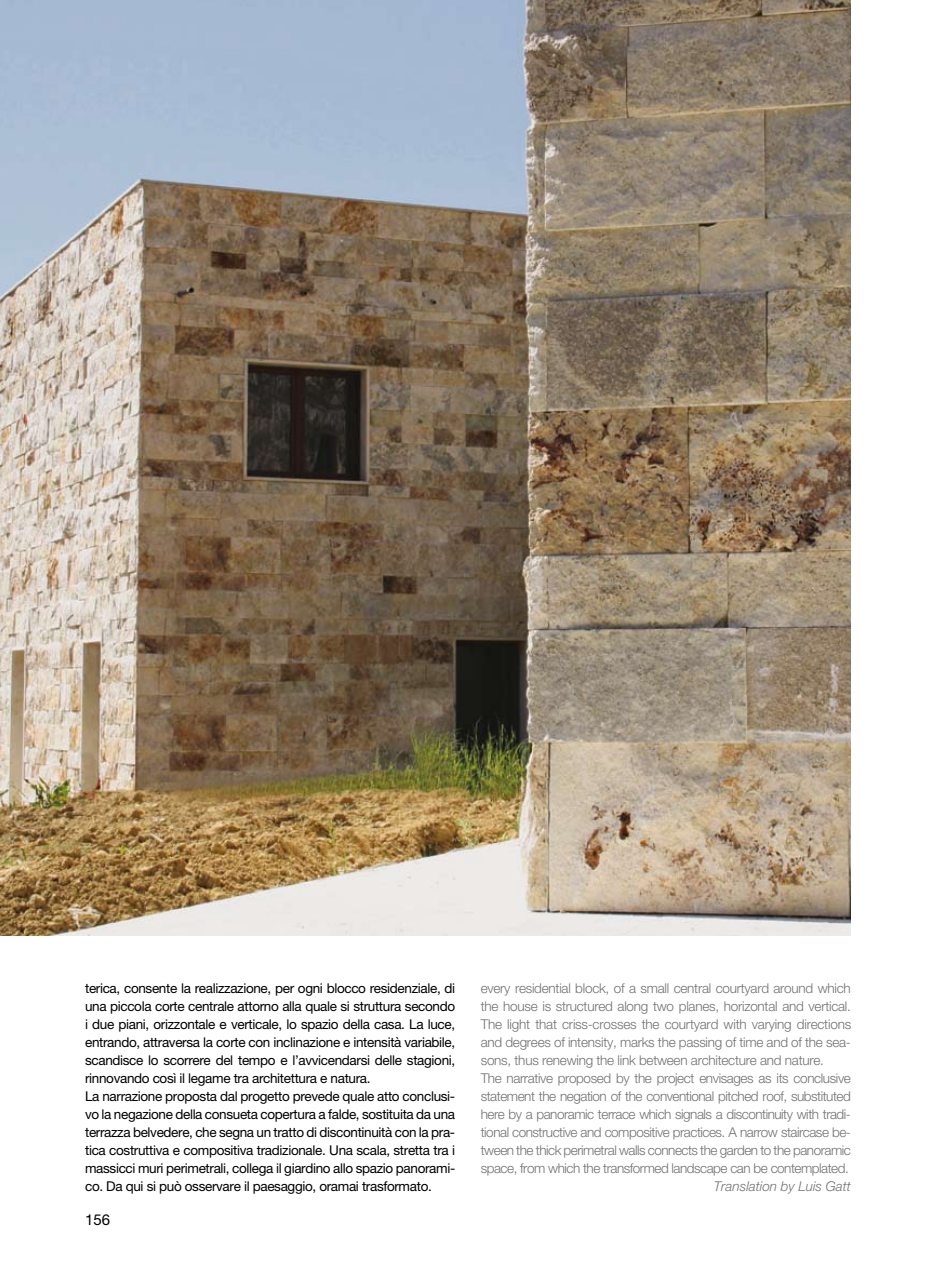
<style>
.page{position:relative;width:936px;height:1263px;background:#fff}
.page>*{position:absolute;margin:0;border:0;box-sizing:border-box;transform-origin:0 0}
.t1{font:15px "Helvetica Neue";color:#000}
.t2{font:13.5px/18px "Helvetica Neue";letter-spacing:-.025em;color:#000}
.t3{font:300 13.5px/18px "Helvetica Neue";letter-spacing:-.03em;color:#707173}
.t4{font:italic 300 13.5px "Helvetica Neue";color:#707173}
</style>
<div class="page">
<img style="left:0;top:0;width:850px;height:935px">
<p class="t2" style="left:85px;top:979px;width:371px">terica, consente la realizzazione, per ogni blocco residenziale, di una piccola corte centrale attorno alla quale si struttura secondo i due piani, orizzontale e verticale, lo spazio della casa. La luce, entrando, attraversa la corte con inclinazione e intensità variabile, scandisce lo scorrere del tempo e l’avvicendarsi delle stagioni, rinnovando così il legame tra architettura e natura.<br>La narrazione proposta dal progetto prevede quale atto conclusi&shy;vo la negazione della consueta copertura a falde, sostituita da una terrazza belvedere, che segna un tratto di discontinuità con la pra&shy;tica costruttiva e compositiva tradizionale. Una scala, stretta tra i massicci muri perimetrali, collega il giardino allo spazio panorami&shy;co. Da qui si può osservare il paesaggio, oramai trasformato.</p>
<p class="t3" style="left:480px;top:978px;width:372px">every residential block, of a small central courtyard around which the house is structured along two planes, horizontal and vertical.<br>The light that criss-crosses the courtyard with varying directions and degrees of intensity, marks the passing of time and of the sea&shy;sons, thus renewing the link between architecture and nature.<br>The narrative proposed by the project envisages as its conclusive statement the negation of the conventional pitched roof, substituted here by a panoramic terrace which signals a discontinuity with tradi&shy;tional constructive and compositive practices. A narrow staircase be&shy;tween the thick perimetral walls connects the garden to the panoramic space, from which the transformed landscape can be contemplated.</p>
<p class="t4" style="left:713px;top:1178px;width:139px">Translation by Luis Gatt</p>
<p class="t1" style="left:85px;top:1210px;width:27px">156</p>
</div>
